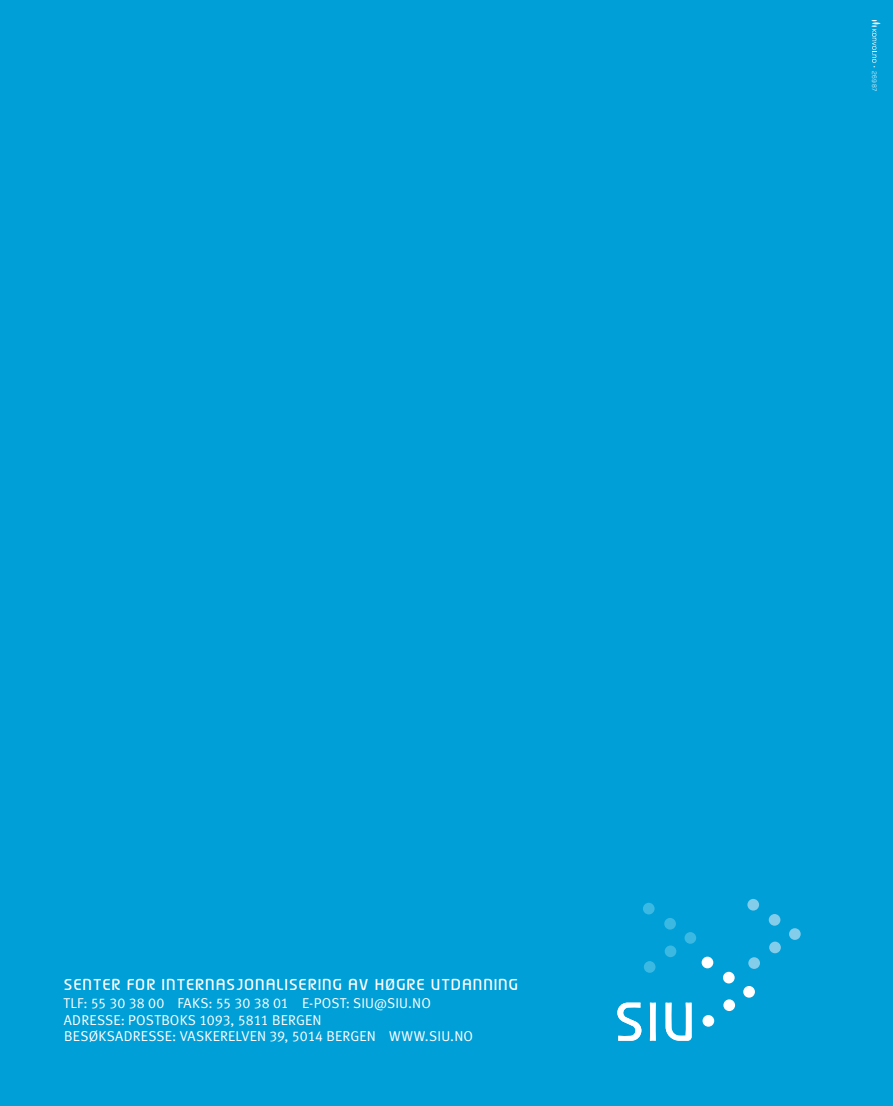
<style>
.page{position:relative;width:893px;height:1106px;background:#009fd7}
.page>*{position:absolute;margin:0;border:0;box-sizing:border-box;transform-origin:0 0}
.t1{font:14.25px/16.5px "Meta Normal LF";letter-spacing:.01em;color:#fff}
.t2{font:500 13.95px "Prosper";letter-spacing:.12em;color:#fff}
.t3{font:6.75px "Foundry Monoline";letter-spacing:.085em;color:#fff}
</style>
<div class="page">
<svg style="left:871px;top:20px;width:9px;height:43px"></svg>
<svg style="left:617px;top:1002px;width:24px;height:38px"></svg>
<div style="left:650px;top:1002px;width:6px;height:38px;background:#fff"></div>
<svg style="left:666px;top:1002px;width:26px;height:38px"></svg>
<div style="left:684px;top:932px;width:12px;height:11px;background:#3bb9e2;border-radius:50%"></div>
<div style="left:664px;top:918px;width:12px;height:11px;background:#3bb9e2;border-radius:50%"></div>
<div style="left:643px;top:902px;width:12px;height:12px;background:#3bb9e2;border-radius:50%"></div>
<div style="left:665px;top:945px;width:11px;height:12px;background:#3bb9e2;border-radius:50%"></div>
<div style="left:644px;top:961px;width:11px;height:11px;background:#3bb9e2;border-radius:50%"></div>
<div style="left:789px;top:928px;width:12px;height:11px;background:#83ccea;border-radius:50%"></div>
<div style="left:769px;top:914px;width:11px;height:11px;background:#83ccea;border-radius:50%"></div>
<div style="left:747px;top:899px;width:12px;height:11px;background:#83ccea;border-radius:50%"></div>
<div style="left:769px;top:941px;width:12px;height:12px;background:#83ccea;border-radius:50%"></div>
<div style="left:748px;top:957px;width:12px;height:12px;background:#83ccea;border-radius:50%"></div>
<div style="left:743px;top:986px;width:12px;height:11px;background:#fff;border-radius:50%"></div>
<div style="left:723px;top:971px;width:12px;height:12px;background:#fff;border-radius:50%"></div>
<div style="left:702px;top:956px;width:11px;height:12px;background:#fff;border-radius:50%"></div>
<div style="left:723px;top:999px;width:12px;height:12px;background:#fff;border-radius:50%"></div>
<div style="left:702px;top:1015px;width:12px;height:11px;background:#fff;border-radius:50%"></div>
<p class="t3" style="left:878px;top:65px;width:28px;rotate:90deg">• 26987</p>
<p class="t2" style="left:65px;top:976px;width:455px">SENTER FOR INTERNASJONALISERING AV HØGRE UTDANNING</p>
<p class="t1" style="left:63px;top:995px;width:359px">TLF: 55 30 38 00 FAKS: 55 30 38 01 E-POST: SIU @SIU .NO<br>ADRESSE: POSTBOKS 1093, 5811 BERGEN<br>BESØKSADRESSE: VASKERELVEN</p>
<p class="t1" style="left:269px;top:1028px;width:75px">39, 5014 BERGEN</p>
<p class="t1" style="left:389px;top:1028px;width:75px">WWW.SIU .NO</p>
</div>
